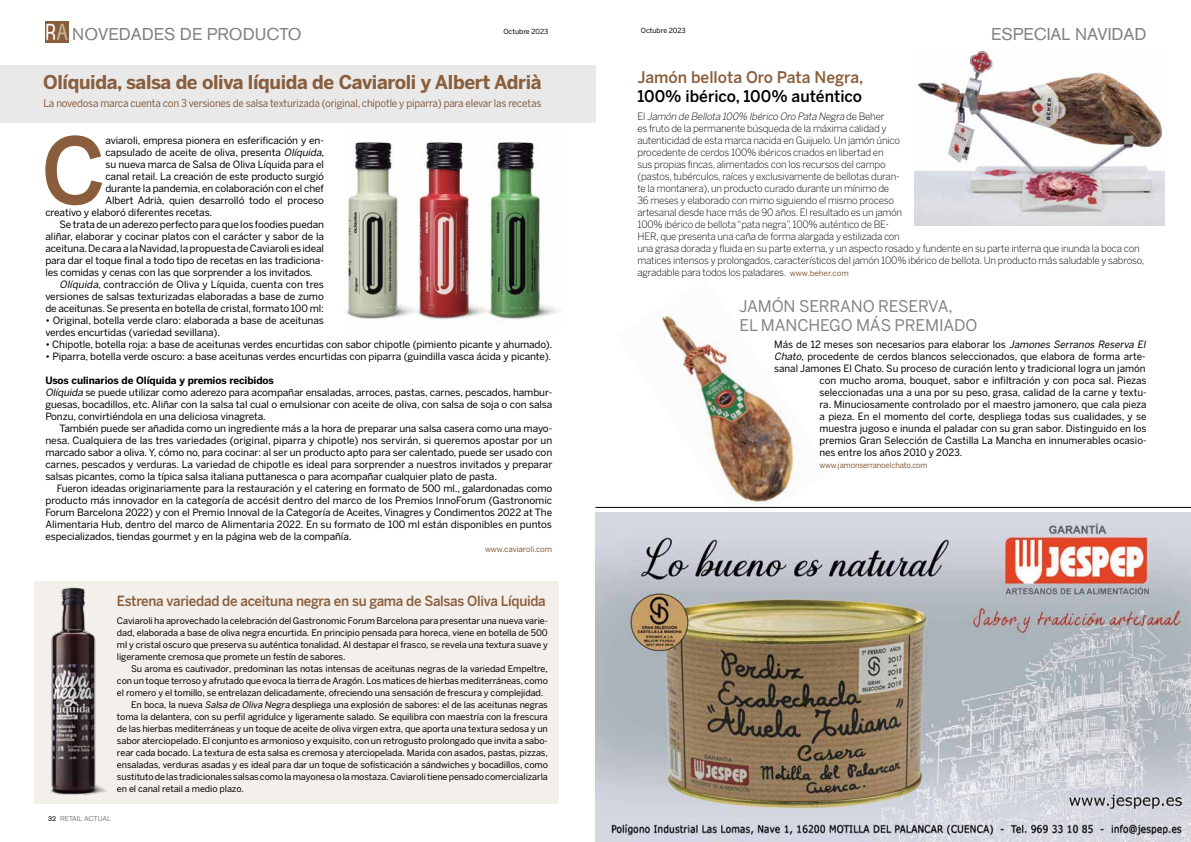
<style>
.page{position:relative;width:1191px;height:842px;background:#fff}
.page>*{position:absolute;margin:0;border:0;box-sizing:border-box;transform-origin:0 0}
.t1{font:500 91.1px "Benton Sans";color:#8a5e3c}
.t2{font:700 18.9px "Benton Sans";letter-spacing:-.02em;color:#8a5e3c}
.t3{font:17px "Akzidenz Grotesk BQ";color:#808285}
.t4{font:16px/19px "Benton Sans";letter-spacing:-.01em;color:#808285}
.t5{font:500 16px "Benton Sans";color:#8a5e3c}
.t6{font:500 16px "Benton Sans";color:#000}
.t7{font:500 14px "Benton Sans";letter-spacing:-.02em;color:#8a5e3c;scale:.95 1}
.t8{font:10.6px "Benton Sans";letter-spacing:-.02em;color:#8a5e3c;scale:.93 1}
.t9{font:10px/12px "Benton Sans";letter-spacing:-.01em;color:#000}
.t10{font:300 10px/12px "Benton Sans";letter-spacing:-.02em;color:#000}
.t11{font:9px/12px "Benton Sans";letter-spacing:-.01em;color:#000;text-align:justify}
.t12{font:8px "Benton Sans";letter-spacing:-.02em;color:#8a5e3c;scale:.96 1}
.t13{font:8px "Benton Sans";letter-spacing:-.02em;color:#8a5e3c}
.t14{font:7px "Benton Sans";color:#000}
.t15{font:7px "Akzidenz Grotesk BQ";color:#808285}
.s1{font-style:italic}
.s2{font-weight:700}
.s3{color:#000}
.s4{font-weight:400;font-size:8px;color:#8a5e3c}
</style>
<div class="page">
<img style="left:45px;top:22px;width:23px;height:20px">
<div style="left:0;top:66px;width:595px;height:57px;background:#e9e9ea"></div>
<img style="left:346px;top:142px;width:211px;height:178px">
<div style="left:35px;top:581px;width:524px;height:223px;background:#f3efea"></div>
<img style="left:50px;top:587px;width:56px;height:207px">
<img style="left:914px;top:50px;width:250px;height:176px">
<img style="left:616px;top:315px;width:214px;height:198px">
<hr style="left:595px;top:507px;width:596px;height:1px;background:#000">
<img style="left:595px;top:513px;width:596px;height:329px">
<h3 class="t3" style="left:72px;top:24px;width:38px">NOVEDADES</h3>
<h3 class="t3" style="left:180px;top:24px;width:123px">DE PRODUCTO</h3>
<h3 class="t3" style="left:991px;top:24px;width:157px">ESPECIAL NAVIDAD</h3>
<p class="t14" style="left:503px;top:27px;width:46px">Octubre 2023</p>
<p class="t14" style="left:641px;top:27px;width:46px">Octubre 2023</p>
<h2 class="t2" style="left:43px;top:70px;width:500px">Olíquida, salsa de oliva líquida de Caviaroli y Albert Adrià</h2>
<p class="t8" style="left:44px;top:96px;width:537px">La novedosa marca cuenta con 3 versiones de salsa texturizada (original, chipotle y piparra) para elevar las recetas</p>
<h1 class="t1" style="left:41px;top:117px;width:67px">C</h1>
<p class="t9" style="left:105px;top:134px;width:220px">aviaroli, empresa pionera en esferificación y en-</p>
<p class="t9" style="left:105px;top:146px;width:220px">capsulado de aceite de oliva, presenta <span class="s1">Olíquida</span>,</p>
<p class="t9" style="left:105px;top:158px;width:220px">su nueva marca de Salsa de Oliva Líquida para el</p>
<p class="t9" style="left:105px;top:170px;width:220px">canal retail. La creación de este producto surgió</p>
<p class="t9" style="left:105px;top:182px;width:220px">durante la pandemia, en colaboración con el chef</p>
<p class="t9" style="left:105px;top:194px;width:220px">Albert Adrià, quien desarrolló todo el proceso</p>
<p class="t9" style="left:45px;top:206px;width:168px">creativo y elaboró diferentes recetas.</p>
<p class="t9" style="left:60px;top:218px;width:266px">Se trata de un aderezo perfecto para que los foodies puedan</p>
<p class="t9" style="left:45px;top:230px;width:280px">aliñar, elaborar y cocinar platos con el carácter y sabor de la</p>
<p class="t9" style="left:45px;top:242px;width:280px">aceituna. De cara a la Navidad, la propuesta de Caviaroli es ideal</p>
<p class="t9" style="left:45px;top:254px;width:280px">para dar el toque final a todo tipo de recetas en las tradiciona-</p>
<p class="t9" style="left:45px;top:266px;width:269px">les comidas y cenas con las que sorprender a los invitados.</p>
<p class="t9" style="left:60px;top:278px;width:266px"><span class="s1">Olíquida</span>, contracción de Oliva y Líquida, cuenta con tres</p>
<p class="t9" style="left:45px;top:290px;width:280px">versiones de salsas texturizadas elaboradas a base de zumo</p>
<p class="t9" style="left:45px;top:302px;width:280px">de aceitunas. Se presenta en botella de cristal, formato 100 ml:</p>
<p class="t9" style="left:45px;top:314px;width:280px">• Original, botella verde claro: elaborada a base de aceitunas verdes encurtidas (variedad sevillana).</p>
<p class="t9" style="left:45px;top:338px;width:508px">• Chipotle, botella roja: a base de aceitunas verdes encurtidas con sabor chipotle (pimiento picante y ahumado).</p>
<p class="t9" style="left:45px;top:350px;width:507px">• Piparra, botella verde oscuro: a base aceitunas verdes encurtidas con piparra (guindilla vasca ácida y picante).</p>
<p class="t9" style="left:45px;top:374px;width:508px"><span class="s2">Usos culinarios de Olíquida y premios recibidos<br></span><span class="s1">Olíquida</span> se puede utilizar como aderezo para acompañar ensaladas, arroces, pastas, carnes, pescados, hambur&shy;guesas, bocadillos, etc. Aliñar con la salsa tal cual o emulsionar con aceite de oliva, con salsa de soja o con salsa Ponzu, convirtiéndola en una deliciosa vinagreta.</p>
<p class="t9" style="left:45px;top:422px;width:508px;text-align:justify;text-indent:14px">También puede ser añadida como un ingrediente más a la hora de preparar una salsa casera como una mayo&shy;nesa. Cualquiera de las tres variedades (original, piparra y chipotle) nos servirán, si queremos apostar por un marcado sabor a oliva. Y, cómo no, para cocinar: al ser un producto apto para ser calentado, puede ser usado con carnes, pescados y verduras. La variedad de chipotle es ideal para sorprender a nuestros invitados y preparar salsas picantes, como la típica salsa italiana puttanesca o para acompañar cualquier plato de pasta.</p>
<p class="t9" style="left:45px;top:482px;width:508px;text-align:justify;text-indent:11px">Fueron ideadas originariamente para la restauración y el catering en formato de 500 ml., galardonadas como producto más innovador en la categoría de accésit dentro del marco de los Premios InnoForum (Gastronomic Forum Barcelona 2022) y con el Premio Innoval de la Categoría de Aceites, Vinagres y Condimentos 2022 at The Alimentaria Hub, dentro del marco de Alimentaria 2022. En su formato de 100 ml están disponibles en puntos especializados, tiendas gourmet y en la página web de la compañía.</p>
<p class="t13" style="left:485px;top:544px;width:69px">www.caviaroli.com</p>
<h3 class="t7" style="left:117px;top:592px;width:453px">Estrena variedad de aceituna negra en su gama de Salsas Oliva Líquida</h3>
<p class="t11" style="left:117px;top:615px;width:432px">Caviaroli ha aprovechado la celebración del Gastronomic Forum Barcelona para presentar una nueva varie&shy;dad, elaborada a base de oliva negra encurtida. En principio pensada para horeca, viene en botella de 500 ml y cristal oscuro que preserva su auténtica tonalidad. Al destapar el frasco, se revela una textura suave y ligeramente cremosa que promete un festín de sabores.</p>
<p class="t11" style="left:131px;top:663px;width:418px">Su aroma es cautivador, predominan las notas intensas de aceitunas negras de la variedad Empeltre,</p>
<p class="t11" style="left:117px;top:675px;width:432px">con un toque terroso y afrutado que evoca la tierra de Aragón. Los matices de hierbas mediterráneas, como</p>
<p class="t11" style="left:117px;top:687px;width:428px">el romero y el tomillo, se entrelazan delicadamente, ofreciendo una sensación de frescura y complejidad.</p>
<p class="t11" style="left:131px;top:699px;width:418px">En boca, la nueva <span class="s1">Salsa de Oliva Negra</span> despliega una explosión de sabores: el de las aceitunas negras</p>
<p class="t11" style="left:117px;top:711px;width:432px">toma la delantera, con su perfil agridulce y ligeramente salado. Se equilibra con maestría con la frescura</p>
<p class="t11" style="left:117px;top:723px;width:432px">de las hierbas mediterráneas y un toque de aceite de oliva virgen extra, que aporta una textura sedosa y un</p>
<p class="t11" style="left:117px;top:735px;width:432px">sabor aterciopelado. El conjunto es armonioso y exquisito, con un retrogusto prolongado que invita a sabo-</p>
<p class="t11" style="left:117px;top:747px;width:432px">rear cada bocado. La textura de esta salsa es cremosa y aterciopelada. Marida con asados, pastas, pizzas,</p>
<p class="t11" style="left:117px;top:759px;width:432px">ensaladas, verduras asadas y es ideal para dar un toque de sofisticación a sándwiches y bocadillos, como</p>
<p class="t11" style="left:117px;top:771px;width:432px">sustituto de las tradicionales salsas como la mayonesa o la mostaza. Caviaroli tiene pensado comercializarla</p>
<p class="t11" style="left:117px;top:783px;width:128px">en el canal retail a medio plazo.</p>
<p class="t15" style="left:48px;top:814px;width:60px"><span class="s3">32</span> RETAIL ACTUAL</p>
<h3 class="t5" style="left:637px;top:67px;width:227px">Jamón bellota Oro Pata Negra,</h3>
<h3 class="t6" style="left:637px;top:86px;width:226px">100% ibérico, 100% auténtico</h3>
<p class="t10" style="left:637px;top:110px;width:508px">E l <span class="s1">Jamón de Bellota 100% Ibérico Oro Pata Negra</span> d e B e h e r<br>es fruto de la permanente búsqueda de la máxima calidad y<br>autenticidad de esta marca nacida en Guijuelo. Un jamón único<br>procedente de cerdos 100% ibéricos criados en libertad en<br>sus propias fincas, alimentados con los recursos del campo<br>(pastos, tubérculos, raíces y exclusivamente de bellotas duran-<br>te la montanera), un producto curado durante un mínimo de<br>36 meses y elaborado con mimo siguiendo el mismo proceso<br>artesanal desde hace más de 90 años. El resultado es un jamón<br>100% ibérico de bellota “pata negra”, 100% auténtico de BE-<br>HER, que presenta una caña de forma alargada y estilizada con<br>una grasa dorada y fluida en su parte externa, y un aspecto rosado y fundente en su parte interna que inunda la boca con matices intensos y prolongados, característicos del jamón 100% ibérico de bellota. Un producto más saludable y sabroso, agradable para todos los paladares. <span class="s4">www.beher.com</span></p>
<h3 class="t4" style="left:739px;top:296px;width:240px">JAMÓN SERRANO RESERVA,<br>El MANCHEGO MÁS PREMIADO</h3>
<p class="t9" style="left:774px;top:338px;width:375px">Más de 12 meses son necesarios para elaborar los <span class="s1">Jamones Serranos Reserva El</span></p>
<p class="t9" style="left:774px;top:350px;width:373px"><span class="s1">Chato</span>, procedente de cerdos blancos seleccionados, que elabora de forma arte-</p>
<p class="t9" style="left:774px;top:362px;width:373px">sanal Jamones El Chato. Su proceso de curación lento y tradicional logra un jamón</p>
<p class="t9" style="left:819px;top:374px;width:328px">con mucho aroma, bouquet, sabor e infiltración y con poca sal. Piezas</p>
<p class="t9" style="left:819px;top:386px;width:328px">seleccionadas una a una por su peso, grasa, calidad de la carne y textu-</p>
<p class="t9" style="left:819px;top:398px;width:328px">ra. Minuciosamente controlado por el maestro jamonero, que cala pieza</p>
<p class="t9" style="left:819px;top:410px;width:328px">a pieza. En el momento del corte, despliega todas sus cualidades, y se</p>
<p class="t9" style="left:819px;top:422px;width:328px">muestra jugoso e inunda el paladar con su gran sabor. Distinguido en los</p>
<p class="t9" style="left:819px;top:434px;width:328px">premios Gran Selección de Castilla La Mancha en innumerables ocasio-</p>
<p class="t9" style="left:819px;top:446px;width:144px">nes entre los años 2010 y 2023.</p>
<p class="t12" style="left:819px;top:460px;width:114px">www.jamonserranoelchato.com</p>
</div>
